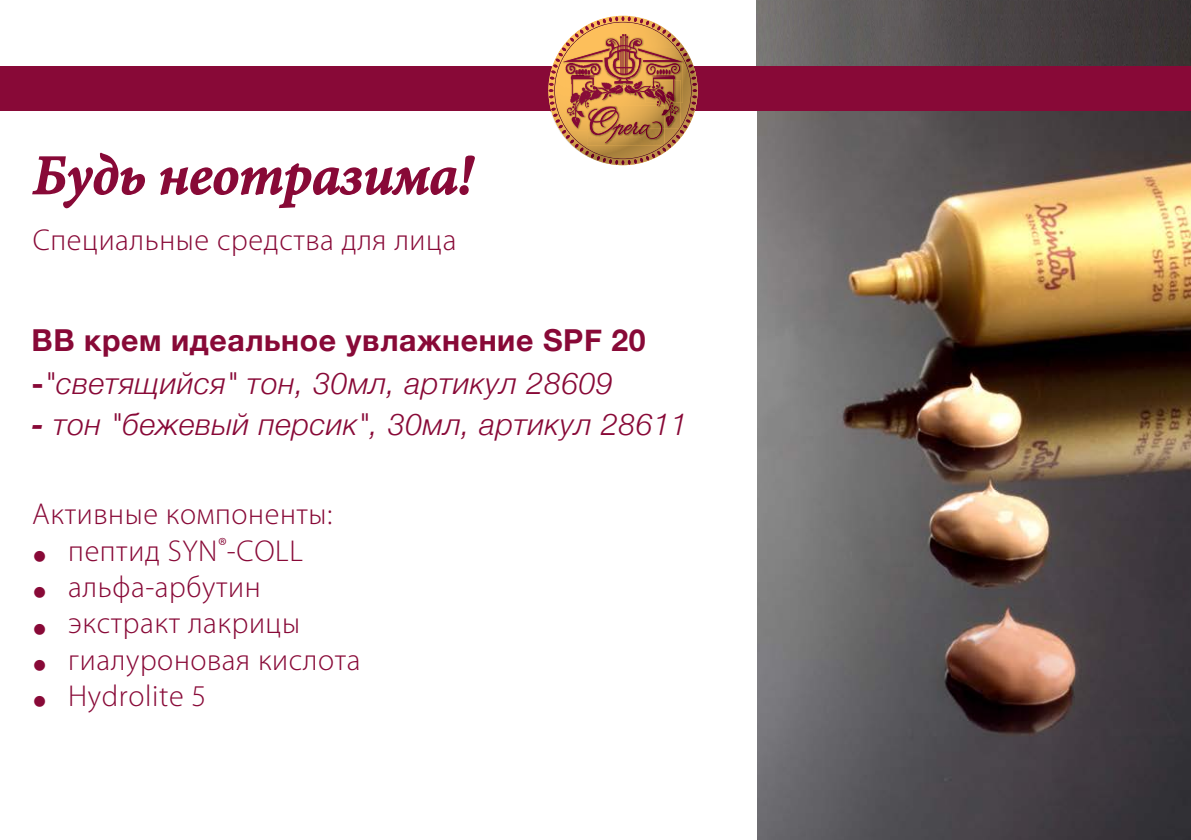
<style>
.page{position:relative;width:1191px;height:840px;background:#fff}
.page>*{position:absolute;margin:0;border:0;box-sizing:border-box;transform-origin:0 0}
.t1{font:italic 600 56px "Minion Pro";color:#880937}
.t2{font:300 30.2px "Myriad Pro";letter-spacing:.02em;color:#880937}
.t3{font:italic 300 30.2px/42.8px "Helvetica Neue";letter-spacing:.02em;color:#880937}
.s1{font-weight:700;font-style:normal}
.s2{font-weight:700}
.s3{font-family:"Helvetica Neue"}
</style>
<div class="page">
<img style="left:756px;top:0;width:435px;height:66px">
<img style="left:757px;top:111px;width:434px;height:728px">
<svg style="left:32px;top:152px;width:113px;height:57px"></svg>
<svg style="left:160px;top:155px;width:315px;height:54px"></svg>
<div style="left:0;top:66px;width:1191px;height:45px;background:#880937"></div>
<svg style="left:548px;top:15px;width:149px;height:150px"></svg>
<img style="left:565px;top:62px;width:49px;height:40px">
<h1 class="t1" style="left:33px;top:136px;width:441px">Будь неотразима!</h1>
<p class="t2" style="left:33px;top:223px;width:425px">Специальные средства для лица</p>
<p class="t3" style="left:31px;top:317px;width:616px"><span class="s1">BB крем идеальное увлажнение SPF 20 -</span>"светящийся" тон, 30мл, артикул 28609</p>
<p class="t3" style="left:31px;top:401px;width:657px"><span class="s2">-</span> тон "бежевый персик", 30мл, артикул 28611</p>
<p class="t2" style="left:32px;top:497px;width:302px">Активные компоненты:</p>
<p class="t2" style="left:32px;top:533px;width:272px"><span class="s3">•</span> пептид SYN<sup>®</sup>-COLL</p>
<p class="t2" style="left:32px;top:570px;width:230px"><span class="s3">•</span> альфа-арбутин</p>
<p class="t2" style="left:32px;top:606px;width:269px"><span class="s3">•</span> экстракт лакрицы</p>
<p class="t2" style="left:32px;top:642px;width:330px"><span class="s3">•</span> гиалуроновая кислота</p>
<p class="t2" style="left:32px;top:678px;width:175px"><span class="s3">•</span> Hydrolite 5</p>
</div>
